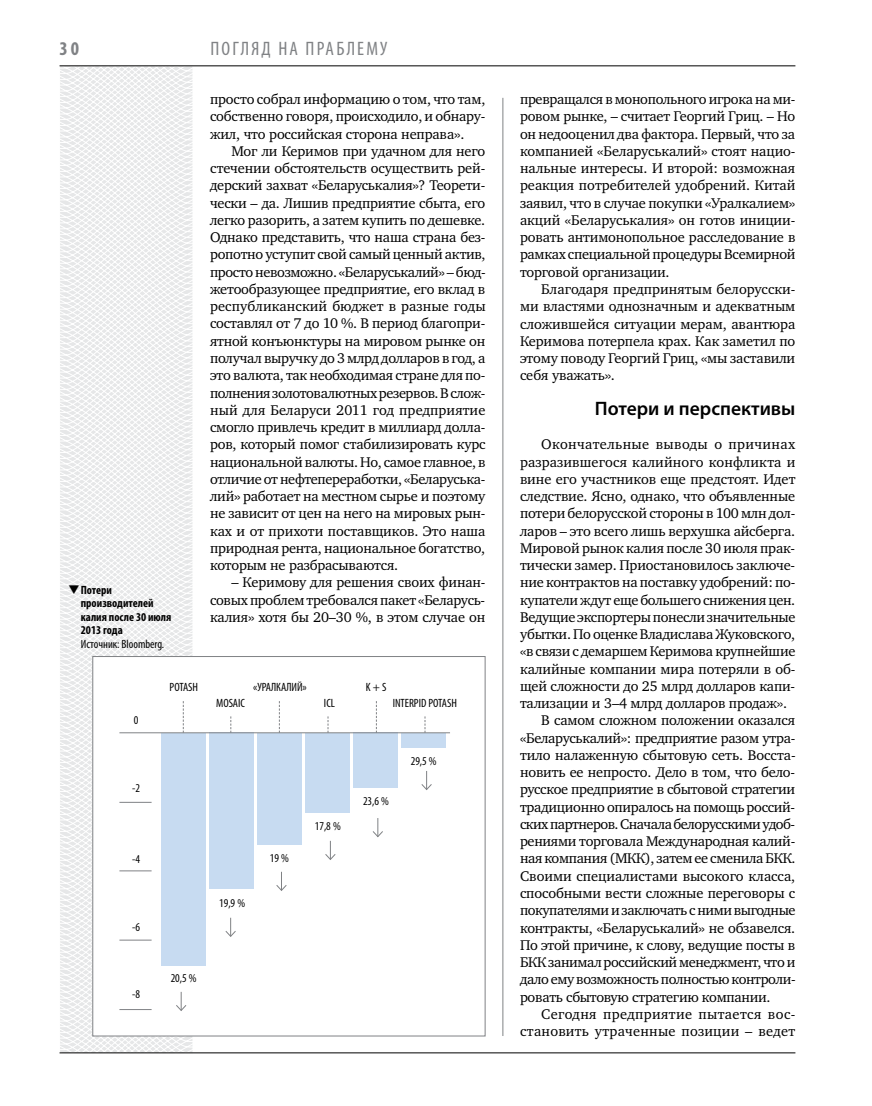
<style>
.page{position:relative;width:872px;height:1106px;background:#fff}
.page>*{position:absolute;margin:0;border:0;box-sizing:border-box;transform-origin:0 0}
.t1{font:600 19.5px "Myriad Pro";color:#000}
.t2{font:condensed 19.5px "Myriad Pro";letter-spacing:.11em;color:#808285}
.t3{font:700 condensed 19.5px "Myriad Pro";color:#808285}
.t4{font:14.4px/17.2px "Charter C";letter-spacing:-.015em;color:#000;text-align:justify}
.t5{font:14.4px "Charter C";letter-spacing:.025em;color:#000}
.t6{font:14.4px "Charter C";letter-spacing:-.035em;color:#000}
.t7{font:14.4px "Charter C";letter-spacing:.01em;color:#000}
.t8{font:14.4px "Charter C";letter-spacing:.015em;color:#000}
.t9{font:condensed 12px "Myriad Pro";letter-spacing:-.005em;color:#000}
.t10{font:700 condensed 12px/13.5px "Myriad Pro";color:#000}
</style>
<div class="page">
<svg style="left:59px;top:65px;width:192px;height:989px"></svg>
<hr style="left:502px;top:98px;width:1px;height:938px;background:#808285">
<hr style="left:60px;top:1052px;width:735px;height:1px;background:#000">
<hr style="left:60px;top:65px;width:735px;height:1px;background:#000">
<div style="left:93px;top:656px;width:392px;height:380px;background:#fff"></div>
<div style="left:161px;top:732px;width:44px;height:233px;background:#c7dbf1"></div>
<div style="left:209px;top:732px;width:44px;height:157px;background:#c7dbf1"></div>
<div style="left:257px;top:732px;width:45px;height:112px;background:#c7dbf1"></div>
<div style="left:305px;top:732px;width:45px;height:80px;background:#c7dbf1"></div>
<div style="left:353px;top:732px;width:45px;height:56px;background:#c7dbf1"></div>
<div style="left:402px;top:732px;width:44px;height:15px;background:#c7dbf1"></div>
<hr style="left:119px;top:732px;width:331px;height:1px;background:#808285">
<hr style="left:119px;top:802px;width:33px;height:1px;background:#808285">
<hr style="left:119px;top:870px;width:33px;height:1px;background:#808285">
<hr style="left:119px;top:939px;width:33px;height:1px;background:#808285">
<hr style="left:119px;top:1009px;width:33px;height:1px;background:#808285">
<svg style="left:183px;top:701px;width:1px;height:31px"></svg>
<svg style="left:279px;top:701px;width:1px;height:31px"></svg>
<svg style="left:376px;top:701px;width:1px;height:31px"></svg>
<svg style="left:230px;top:716px;width:1px;height:16px"></svg>
<svg style="left:328px;top:716px;width:1px;height:16px"></svg>
<svg style="left:424px;top:716px;width:1px;height:16px"></svg>
<svg style="left:176px;top:991px;width:11px;height:20px"></svg>
<svg style="left:225px;top:917px;width:11px;height:20px"></svg>
<svg style="left:276px;top:871px;width:11px;height:20px"></svg>
<svg style="left:325px;top:840px;width:11px;height:20px"></svg>
<svg style="left:372px;top:818px;width:11px;height:19px"></svg>
<svg style="left:421px;top:771px;width:11px;height:19px"></svg>
<h1 class="t3" style="left:60px;top:37px;width:21px">30</h1>
<p class="t10" style="left:81px;top:583px;width:92px;text-indent:-13px">❑Потери производителей калия после 30 июля<br>2013 года</p>
<p class="t9" style="left:81px;top:636px;width:85px">Источник: Bloomberg.</p>
<h1 class="t2" style="left:210px;top:37px;width:178px">Погляд на праблему</h1>
<p class="t4" style="left:210px;top:91px;width:277px">просто собрал информацию о том, что там, собственно говоря, происходило, и обнару&shy;жил, что российская сторона неправа».</p>
<p class="t4" style="left:210px;top:142px;width:277px;text-indent:21px">Мог ли Керимов при удачном для него стечении обстоятельств осуществить рей&shy;дерский захват «Беларуськалия»? Теорети&shy;чески – да. Лишив предприятие сбыта, его легко разорить, а затем купить по дешевке.<br>Однако представить, что наша страна без&shy;ропотно уступит свой самый ценный актив, просто невозможно. «Беларуськалий» – бюд&shy;жетообразующее предприятие, его вклад в республиканский бюджет в разные годы составлял от 7 до 10 %. В период благопри&shy;ятной конъюнктуры на мировом рынке он получал выручку до 3 млрд долларов в год, а это валюта, так необходимая стране для по&shy;полнения золотовалютных резервов. В слож&shy;ный для Беларуси 2011 год предприятие смогло привлечь кредит в миллиард долла&shy;ров, который помог стабилизировать курс национальной валюты. Но, самое главное, в отличие от нефтепереработки, «Беларуська&shy;лий» работает на местном сырье и поэтому не зависит от цен на него на мировых рын&shy;ках и от прихоти поставщиков. Это наша природная рента, национальное богатство, которым не разбрасываются.</p>
<p class="t4" style="left:210px;top:574px;width:277px;text-indent:21px">– Керимову для решения своих финан&shy;совых проблем требовался пакет «Беларусь&shy;калия» хотя бы 20–30 %, в этом случае он</p>
<p class="t9" style="left:134px;top:713px;width:6px">0</p>
<p class="t9" style="left:132px;top:780px;width:9px">-2</p>
<p class="t9" style="left:132px;top:852px;width:9px">-4</p>
<p class="t9" style="left:132px;top:919px;width:9px">-6</p>
<p class="t9" style="left:132px;top:987px;width:9px">-8</p>
<p class="t9" style="left:253px;top:679px;width:55px">«УРАЛ КАЛ ИЙ»</p>
<p class="t9" style="left:170px;top:680px;width:30px">POTASH</p>
<p class="t9" style="left:366px;top:680px;width:22px">K + S</p>
<p class="t9" style="left:216px;top:696px;width:30px">MOSAIC</p>
<p class="t9" style="left:324px;top:696px;width:12px">ICL</p>
<p class="t9" style="left:393px;top:696px;width:66px">INTERPID POTASH</p>
<p class="t9" style="left:219px;top:895px;width:27px">19,9 %</p>
<p class="t9" style="left:270px;top:850px;width:21px">19 %</p>
<p class="t9" style="left:171px;top:971px;width:27px">20,5 %</p>
<p class="t9" style="left:315px;top:819px;width:27px">17,8 %</p>
<p class="t9" style="left:363px;top:794px;width:27px">23,6 %</p>
<p class="t9" style="left:411px;top:754px;width:27px">29,5 %</p>
<p class="t4" style="left:520px;top:91px;width:277px">превращался в монопольного игрока на ми&shy;ровом рынке, – считает Георгий Гриц. – Но он недооценил два фактора. Первый, что за компанией «Беларуськалий» стоят нацио&shy;нальные интересы. И второй: возможная реакция потребителей удобрений. Китай заявил, что в случае покупки «Уралкалием» акций «Беларуськалия» он готов иниции&shy;ровать антимонопольное расследование в рамках специальной процедуры Всемирной торговой организации.</p>
<p class="t4" style="left:520px;top:281px;width:277px;text-indent:21px">Благодаря предпринятым белорусски&shy;ми властями однозначным и адекватным сложившейся ситуации мерам, авантюра Керимова потерпела крах. Как заметил по этому поводу Георгий Гриц, «мы заставили себя уважать».</p>
<h1 class="t1" style="left:595px;top:396px;width:202px">Потери и перспективы</h1>
<p class="t5" style="left:541px;top:436px;width:256px">Окончательные выводы о причинах</p>
<p class="t7" style="left:520px;top:453px;width:277px">разразившегося калийного конфликта и</p>
<p class="t4" style="left:520px;top:470px;width:277px">вине его участников еще предстоят. Идет</p>
<p class="t4" style="left:520px;top:487px;width:277px">следствие. Ясно, однако, что объявленные</p>
<p class="t4" style="left:520px;top:505px;width:277px">потери белорусской стороны в 100 млн дол-</p>
<p class="t4" style="left:520px;top:522px;width:277px">ларов – это всего лишь верхушка айсберга.</p>
<p class="t4" style="left:520px;top:539px;width:277px">Мировой рынок калия после 30 июля прак-</p>
<p class="t4" style="left:520px;top:556px;width:277px">тически замер. Приостановилось заключе-</p>
<p class="t4" style="left:520px;top:574px;width:277px">ние контрактов на поставку удобрений: по-</p>
<p class="t4" style="left:520px;top:591px;width:277px">купатели ждут еще большего снижения цен.</p>
<p class="t4" style="left:520px;top:608px;width:277px">Ведущие экспортеры понесли значительные</p>
<p class="t4" style="left:520px;top:625px;width:277px">убытки. По оценке Владислава Жуковского,</p>
<p class="t4" style="left:520px;top:643px;width:277px">«в связи с демаршем Керимова крупнейшие</p>
<p class="t4" style="left:520px;top:660px;width:277px">калийные компании мира потеряли в об-</p>
<p class="t4" style="left:520px;top:677px;width:277px">щей сложности до 25 млрд долларов капи-</p>
<p class="t4" style="left:520px;top:694px;width:268px">тализации и 3–4 млрд долларов продаж».</p>
<p class="t4" style="left:541px;top:712px;width:255px">В самом сложном положении оказался</p>
<p class="t4" style="left:520px;top:729px;width:277px">«Беларуськалий»: предприятие разом утра-</p>
<p class="t4" style="left:520px;top:746px;width:277px">тило налаженную сбытовую сеть. Восста-</p>
<p class="t4" style="left:520px;top:763px;width:277px">новить ее непросто. Дело в том, что бело-</p>
<p class="t4" style="left:520px;top:781px;width:277px">русское предприятие в сбытовой стратегии</p>
<p class="t4" style="left:520px;top:798px;width:277px">традиционно опиралось на помощь россий-</p>
<p class="t6" style="left:520px;top:816px;width:275px">ских партнеров. Сначала белорусскими удоб-</p>
<p class="t4" style="left:520px;top:832px;width:277px">рениями торговала Международная калий-</p>
<p class="t4" style="left:520px;top:850px;width:277px">ная компания (МКК), затем ее сменила БКК.</p>
<p class="t4" style="left:520px;top:867px;width:277px">Своими специалистами высокого класса,</p>
<p class="t4" style="left:520px;top:884px;width:277px">способными вести сложные переговоры с</p>
<p class="t4" style="left:520px;top:901px;width:277px">покупателями и заключать с ними выгодные</p>
<p class="t4" style="left:520px;top:919px;width:277px">контракты, «Беларуськалий» не обзавелся.</p>
<p class="t4" style="left:520px;top:936px;width:277px">По этой причине, к слову, ведущие посты в</p>
<p class="t4" style="left:520px;top:953px;width:277px">БКК занимал российский менеджмент, что и</p>
<p class="t4" style="left:520px;top:970px;width:277px">дало ему возможность полностью контроли-</p>
<p class="t4" style="left:520px;top:988px;width:252px">ровать сбытовую стратегию компании.</p>
<p class="t5" style="left:541px;top:1006px;width:256px">Сегодня предприятие пытается вос-</p>
<p class="t8" style="left:520px;top:1023px;width:277px">становить утраченные позиции – ведет</p>
</div>
